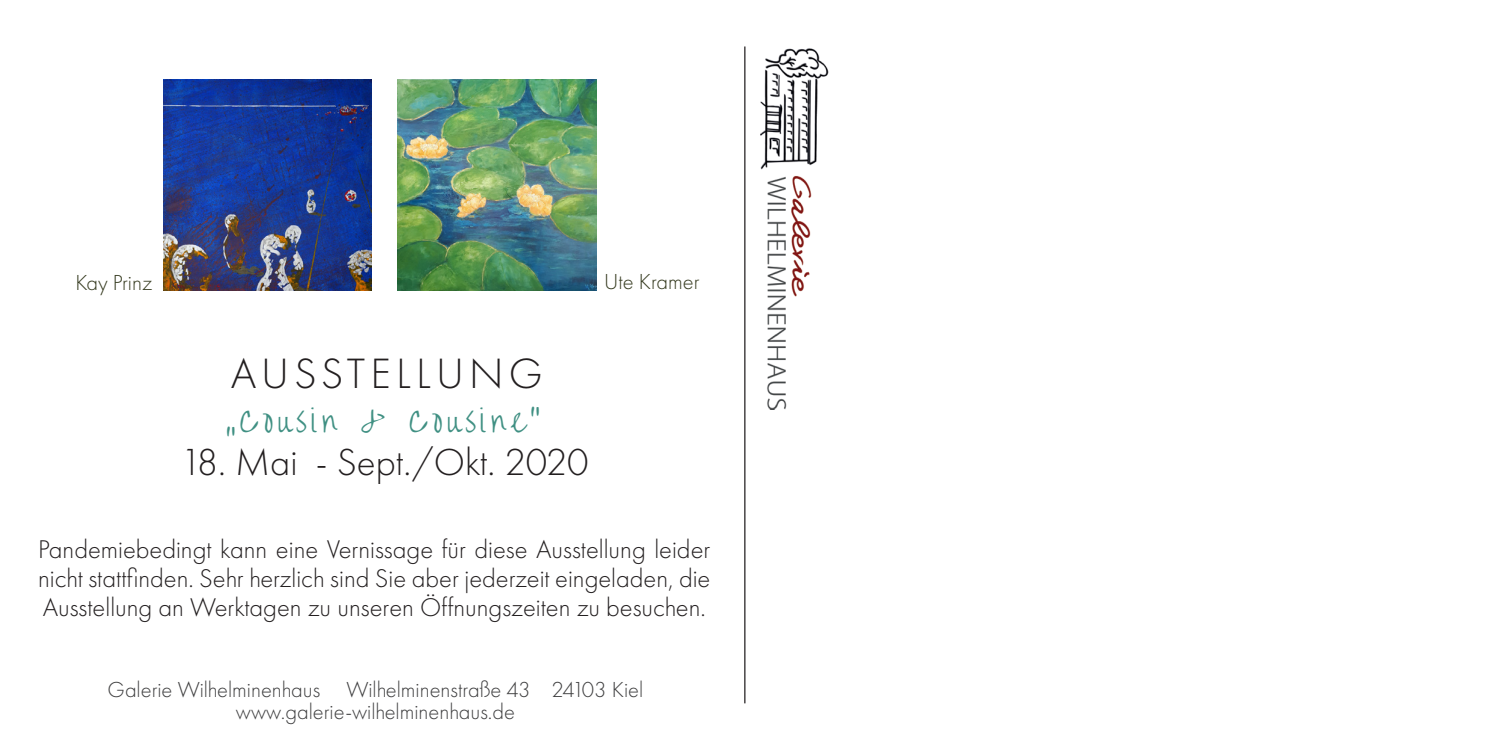
<style>
.page{position:relative;width:1489px;height:745px;background:#fff}
.page>*{position:absolute;margin:0;border:0;box-sizing:border-box;transform-origin:0 0}
.t1{font:300 44px "Futura PT";letter-spacing:.12em;color:#231f20}
.t2{font:300 39px "Futura PT";color:#231f20}
.t3{font:36.75px "Liu Jian Mao Cao";letter-spacing:.12em;color:#409083}
.t4{font:300 26.5px/29.2px "Futura PT";color:#231f20;text-align:justify}
.t5{font:300 22.5px "Futura PT";color:#3e3e3f}
.t6{font:300 22.5px "Futura PT";color:#353a1f}
</style>
<div class="page">
<hr style="left:744px;top:46px;width:1px;height:657px;background:#231f20">
<img style="left:163px;top:79px;width:209px;height:211px">
<img style="left:397px;top:79px;width:199px;height:211px">
<img style="left:760px;top:48px;width:68px;height:361px">
<p class="t6" style="left:75px;top:269px;width:78px">Kay Prinz</p>
<p class="t6" style="left:604px;top:268px;width:97px">Ute Kramer</p>
<p class="t1" style="left:231px;top:348px;width:313px">AUSSTELLUNG</p>
<p class="t3" style="left:226px;top:396px;width:315px">„Cousin &amp; Cousine“</p>
<p class="t2" style="left:180px;top:440px;width:410px">18. Mai - Sept./Okt. 2020</p>
<p class="t4" style="left:38px;top:534px;width:673px">Pandemiebedingt kann eine Vernissage für diese Ausstellung leider nicht stattfinden. Sehr herzlich sind Sie aber jederzeit eingeladen, die Ausstellung an Werktagen zu unseren Öffnungszeiten zu besuchen.</p>
<p class="t5" style="left:108px;top:676px;width:537px">Galerie Wilhelminenhaus Wilhelminenstraße 43 24103 Kiel</p>
<p class="t5" style="left:236px;top:698px;width:280px">www.galerie-wilhelminenhaus.de</p>
</div>
